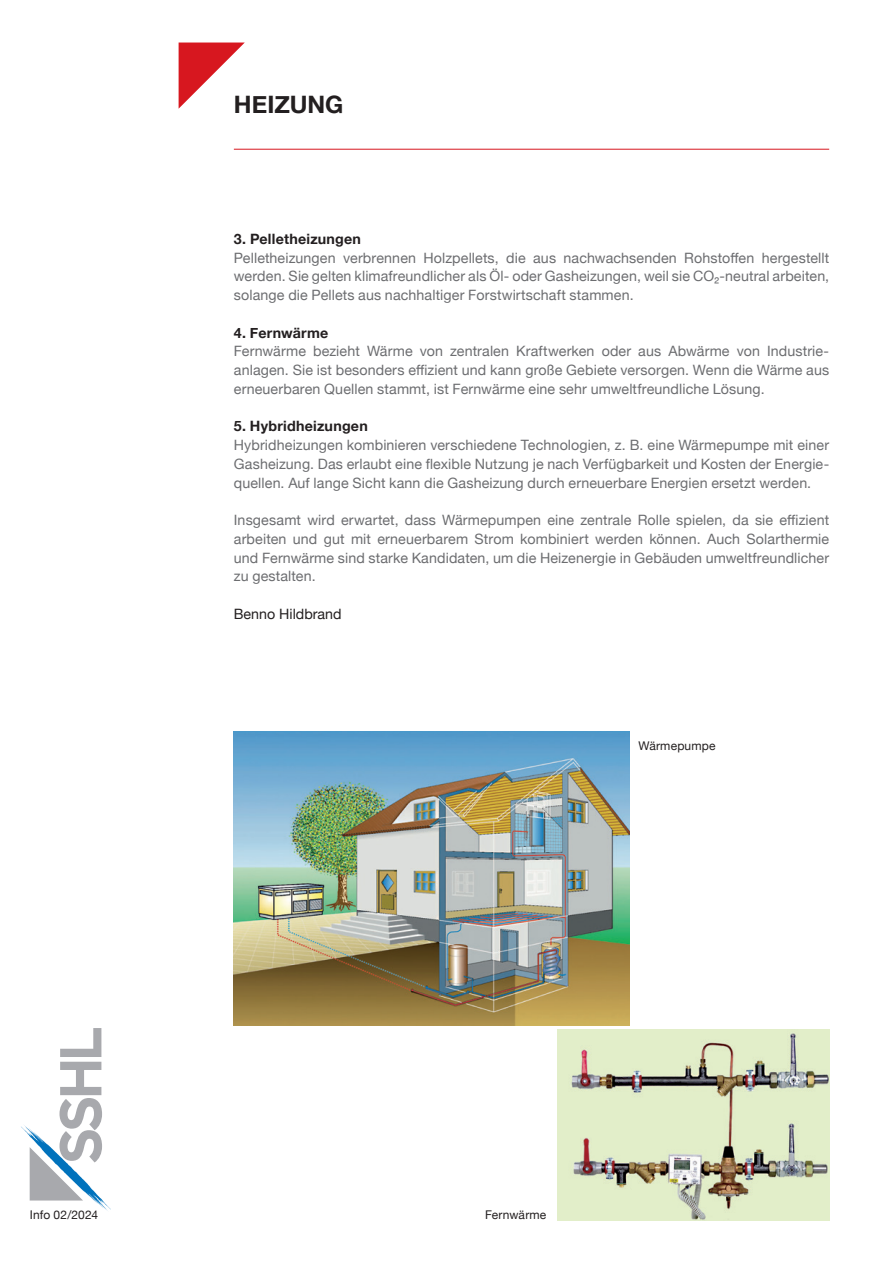
<style>
.page{position:relative;width:893px;height:1263px;background:#fff}
.page>*{position:absolute;margin:0;border:0;box-sizing:border-box;transform-origin:0 0}
.t1{font:700 24px "Helvetica Neue";color:#231f20}
.t2{font:14.25px/18.8px "Helvetica Neue";letter-spacing:.01em;color:#6c6d70;text-align:justify}
.t3{font:700 14.25px "Helvetica Neue";letter-spacing:.015em;color:#231f20}
.t4{font:14.25px "Helvetica Neue";color:#231f20}
.t5{font:12px "Helvetica Neue";letter-spacing:.015em;color:#231f20}
</style>
<div class="page">
<svg style="left:21px;top:1028px;width:90px;height:183px"></svg>
<img style="left:557px;top:1030px;width:272px;height:190px">
<hr style="left:234px;top:149px;width:595px;height:1px;background:#d7171f">
<svg style="left:179px;top:43px;width:66px;height:66px"></svg>
<img style="left:234px;top:731px;width:396px;height:294px">
<h1 class="t1" style="left:234px;top:85px;width:111px">HEIZUNG</h1>
<p class="t3" style="left:234px;top:227px;width:129px">3. Pelletheizungen</p>
<p class="t2" style="left:234px;top:249px;width:597px">Pelletheizungen verbrennen Holzpellets, die aus nachwachsenden Rohstoffen hergestellt werden. Sie gelten klimafreundlicher als Öl- oder Gasheizungen, weil sie CO₂-neutral arbeiten, solange die Pellets aus nachhaltiger Forstwirtschaft stammen.</p>
<p class="t3" style="left:234px;top:321px;width:96px">4. Fernwärme</p>
<p class="t2" style="left:234px;top:343px;width:597px">Fernwärme bezieht Wärme von zentralen Kraftwerken oder aus Abwärme von Industrie&shy;anlagen. Sie ist besonders effizient und kann große Gebiete versorgen. Wenn die Wärme aus erneuerbaren Quellen stammt, ist Fernwärme eine sehr umweltfreundliche Lösung.</p>
<p class="t3" style="left:234px;top:415px;width:135px">5. Hybridheizungen</p>
<p class="t2" style="left:234px;top:436px;width:597px">Hybridheizungen kombinieren verschiedene Technologien, z. B. eine Wärmepumpe mit einer Gasheizung. Das erlaubt eine flexible Nutzung je nach Verfügbarkeit und Kosten der Energie&shy;quellen. Auf lange Sicht kann die Gasheizung durch erneuerbare Energien ersetzt werden.</p>
<p class="t2" style="left:234px;top:511px;width:597px">Insgesamt wird erwartet, dass Wärmepumpen eine zentrale Rolle spielen, da sie effizient arbeiten und gut mit erneuerbarem Strom kombiniert werden können. Auch Solarthermie und Fernwärme sind starke Kandidaten, um die Heizenergie in Gebäuden umweltfreundlicher zu gestalten.</p>
<p class="t4" style="left:234px;top:603px;width:109px">Benno Hildbrand</p>
<p class="t5" style="left:638px;top:737px;width:79px">Wärmepumpe</p>
<p class="t5" style="left:30px;top:1206px;width:70px">Info 02/2024</p>
<p class="t5" style="left:485px;top:1206px;width:63px">Fernwärme</p>
</div>
